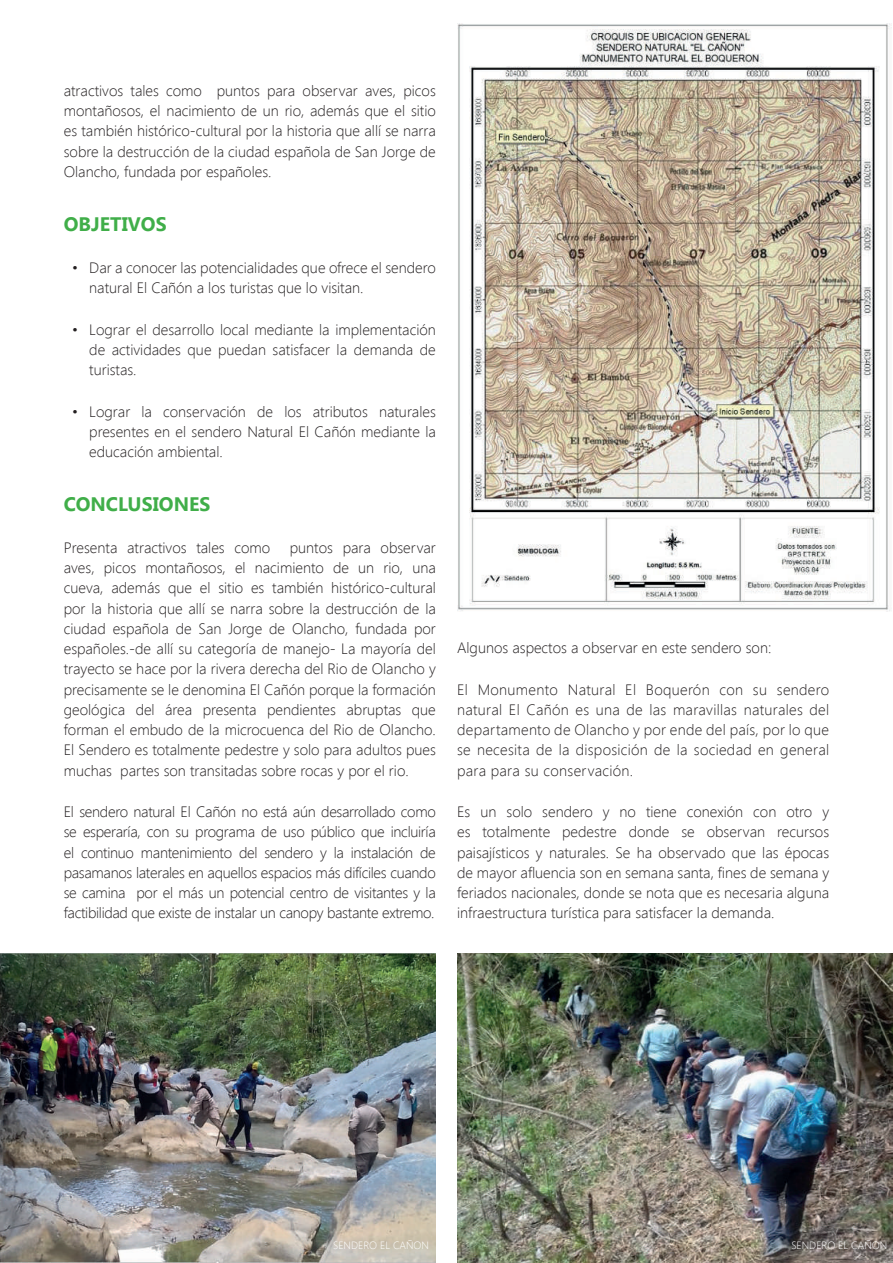
<style>
.page{position:relative;width:893px;height:1263px;background:#fff}
.page>*{position:absolute;margin:0;border:0;box-sizing:border-box;transform-origin:0 0}
.t1{font:700 19.5px "Segoe UI";color:#40ae49}
.t2{font:300 15px/20.2px "Segoe UI";color:#231f20;text-align:justify}
.t3{font:300 10.5px "Segoe UI";color:#fff}
</style>
<div class="page">
<img style="left:457px;top:954px;width:436px;height:309px">
<img style="left:457px;top:24px;width:435px;height:588px">
<img style="left:0;top:954px;width:436px;height:309px">
<hr style="left:892px;top:27px;width:1px;height:832px;background:#40ae49">
<p class="t2" style="left:64px;top:80px;width:374px">atractivos tales como puntos para observar aves, picos montañosos, el nacimiento de un rio, además que el sitio es también histórico-cultural por la historia que allí se narra sobre la destrucción de la ciudad española de San Jorge de Olancho, fundada por españoles.</p>
<h1 class="t1" style="left:64px;top:210px;width:104px">OBJETIVOS</h1>
<p class="t2" style="left:89px;top:257px;width:348px;text-indent:-17px">• Dar a conocer las potencialidades que ofrece el sendero natural El Cañón a los turistas que lo visitan.</p>
<p class="t2" style="left:89px;top:319px;width:348px;text-indent:-17px">• Lograr el desarrollo local mediante la implementación de actividades que puedan satisfacer la demanda de turistas.</p>
<p class="t2" style="left:89px;top:401px;width:348px;text-indent:-17px">• Lograr la conservación de los atributos naturales presentes en el sendero Natural El Cañón mediante la educación ambiental.</p>
<h1 class="t1" style="left:64px;top:490px;width:148px">CONCLUSIONES</h1>
<p class="t2" style="left:64px;top:537px;width:208px">Presenta atractivos tales como</p>
<p class="t2" style="left:64px;top:537px;width:374px;text-indent:226px">puntos para observar aves, picos montañosos, el nacimiento de un rio, una cueva, además que el sitio es también histórico-cultural por la historia que allí se narra sobre la destrucción de la ciudad española de San Jorge de Olancho, fundada por españoles.-de allí su categoría de manejo- La mayoría del trayecto se hace por la rivera derecha del Rio de Olancho y precisamente se le denomina El Cañón porque la formación geológica del área presenta pendientes abruptas que forman el embudo de la microcuenca del Rio de Olancho.<br>El Sendero es totalmente pedestre y solo para adultos pues muchas partes son transitadas sobre rocas y por el rio.</p>
<p class="t2" style="left:64px;top:801px;width:374px">El sendero natural El Cañón no está aún desarrollado como se esperaría, con su programa de uso público que incluiría el continuo mantenimiento del sendero y la instalación de pasamanos laterales en aquellos espacios más difíciles cuando se camina por el más un potencial centro de visitantes y la factibilidad que existe de instalar un canopy bastante extremo.</p>
<p class="t2" style="left:457px;top:637px;width:316px">Algunos aspectos a observar en este sendero son:</p>
<p class="t2" style="left:457px;top:679px;width:374px">El Monumento Natural El Boquerón con su sendero natural El Cañón es una de las maravillas naturales del departamento de Olancho y por ende del país, por lo que se necesita de la disposición de la sociedad en general para para su conservación.</p>
<p class="t2" style="left:457px;top:801px;width:374px">Es un solo sendero y no tiene conexión con otro y es totalmente pedestre donde se observan recursos paisajísticos y naturales. Se ha observado que las épocas de mayor afluencia son en semana santa, fines de semana y feriados nacionales, donde se nota que es necesaria alguna infraestructura turística para satisfacer la demanda.</p>
<p class="t3" style="left:333px;top:1238px;width:97px">SENDERO EL CAÑON</p>
<p class="t3" style="left:791px;top:1238px;width:97px">SENDERO EL CAÑON</p>
</div>
